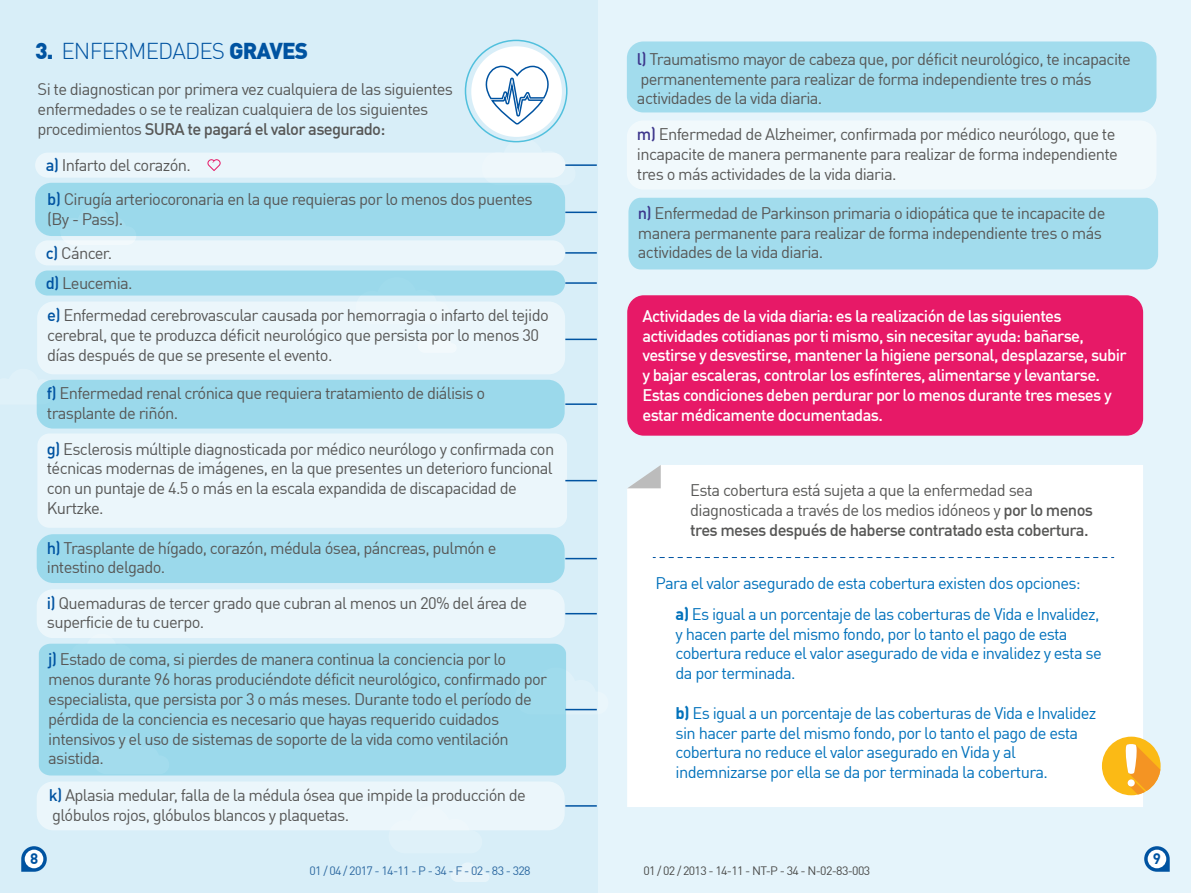
<style>
.page{position:relative;width:1191px;height:893px;background:#fff}
.page>*{position:absolute;margin:0;border:0;box-sizing:border-box;transform-origin:0 0}
.t1{font:300 22.5px "DIN Offc";letter-spacing:-.04em;color:#0053a1}
.t2{font:16.5px/19.8px "DIN Offc";letter-spacing:-.04em;color:#575756}
.t3{font:16.5px/19.8px "DIN Offc";letter-spacing:-.04em;color:#0071bb}
.t4{font:500 16.5px/19.8px "DIN Offc";letter-spacing:-.04em;color:#fff}
.t5{font:700 15px "DIN Offc";color:#0053a1}
.t6{font:12px "DIN Offc";letter-spacing:-.055em;color:#4a4a49}
.t7{font:12px "DIN Offc";letter-spacing:-.055em;color:#2d69a1}
.s1{font-weight:900}
.s2{font-weight:500}
.s3{font-weight:500;color:#0053a1}
.s4{font-weight:500;color:#3d368c}
.s5{font-weight:700}
</style>
<div class="page">
<div style="left:590px;top:0;width:601px;height:893px;background:#e5f4fb"></div>
<div style="left:628px;top:198px;width:530px;height:71px;background:#a2dced"></div>
<div style="left:627px;top:465px;width:516px;height:342px;background:#fff"></div>
<svg style="left:627px;top:465px;width:34px;height:23px"></svg>
<div style="left:627px;top:41px;width:529px;height:71px;background:#a2dced;border-radius:16px"></div>
<div style="left:627px;top:120px;width:529px;height:69px;background:#f1f9fc;border-radius:16px"></div>
<div style="left:627px;top:295px;width:516px;height:141px;background:#e71967;border-radius:17px"></div>
<svg style="left:1101px;top:737px;width:59px;height:58px;background:#f8c55e"></svg>
<svg style="left:653px;top:557px;width:460px;height:1px"></svg>
<div style="left:0;top:0;width:598px;height:893px;background:#d8eef8"></div>
<svg style="left:451px;top:863px;width:38px;height:19px"></svg>
<svg style="left:566px;top:708px;width:31px;height:3px"></svg>
<svg style="left:390px;top:830px;width:79px;height:1px"></svg>
<svg style="left:36px;top:372px;width:19px;height:33px"></svg>
<svg style="left:62px;top:236px;width:74px;height:4px"></svg>
<svg style="left:482px;top:138px;width:84px;height:47px"></svg>
<svg style="left:357px;top:301px;width:84px;height:1px"></svg>
<svg style="left:61px;top:643px;width:72px;height:1px"></svg>
<div style="left:39px;top:644px;width:527px;height:131px;background:#9bd9eb"></div>
<div style="left:37px;top:302px;width:528px;height:72px;background:#ebf6fb;border-radius:16px"></div>
<div style="left:37px;top:433px;width:530px;height:95px;background:#ebf6fb;border-radius:12px"></div>
<div style="left:35px;top:183px;width:530px;height:53px;background:#9bd9eb;border-radius:16px"></div>
<div style="left:35px;top:153px;width:530px;height:25px;background:#ebf6fb;border-radius:12px"></div>
<div style="left:35px;top:240px;width:530px;height:25px;background:#ebf6fb;border-radius:13px"></div>
<div style="left:35px;top:271px;width:530px;height:25px;background:#9bd9eb;border-radius:13px"></div>
<svg style="left:207px;top:159px;width:14px;height:12px"></svg>
<hr style="left:565px;top:164px;width:32px;height:2px;background:#0053a1">
<hr style="left:565px;top:212px;width:32px;height:1px;background:#0053a1">
<hr style="left:565px;top:252px;width:32px;height:2px;background:#0053a1">
<hr style="left:565px;top:282px;width:32px;height:2px;background:#0053a1">
<hr style="left:565px;top:339px;width:32px;height:1px;background:#0053a1">
<hr style="left:565px;top:403px;width:32px;height:2px;background:#0053a1">
<hr style="left:565px;top:480px;width:32px;height:1px;background:#0053a1">
<hr style="left:565px;top:558px;width:32px;height:1px;background:#0053a1">
<hr style="left:565px;top:613px;width:32px;height:1px;background:#0053a1">
<hr style="left:565px;top:709px;width:32px;height:1px;background:#0053a1">
<hr style="left:565px;top:805px;width:32px;height:2px;background:#0053a1">
<div style="left:37px;top:380px;width:527px;height:49px;background:#9bd9eb;border-radius:17px"></div>
<div style="left:37px;top:534px;width:527px;height:49px;background:#9bd9eb;border-radius:17px"></div>
<div style="left:37px;top:589px;width:527px;height:49px;background:#ebf6fb;border-radius:17px"></div>
<div style="left:37px;top:781px;width:527px;height:49px;background:#ebf6fb;border-radius:17px"></div>
<div style="left:471px;top:46px;width:91px;height:91px;background:#fff;border-radius:50%"></div>
<svg style="left:483px;top:65px;width:66px;height:61px"></svg>
<div style="left:465px;top:40px;width:102px;height:102px;border:2px solid #51c0dd;border-radius:50%"></div>
<svg style="left:1144px;top:846px;width:25px;height:26px"></svg>
<div style="left:1147px;top:850px;width:19px;height:18px;background:#fff;border-radius:50%"></div>
<svg style="left:21px;top:846px;width:26px;height:26px"></svg>
<div style="left:25px;top:850px;width:18px;height:18px;background:#fff;border-radius:50%"></div>
<h1 class="t1" style="left:35px;top:37px;width:274px"><span class="s1">3.</span> ENFERMEDADES <span class="s1">GRAVES</span></h1>
<p class="t2" style="left:38px;top:79px;width:417px">Si te diagnostican por primera vez cualquiera de las siguientes enfermedades o se te realizan cualquiera de los siguientes procedimientos <span class="s2">SURA te pagará el valor asegurado:</span></p>
<p class="t2" style="left:46px;top:155px;width:147px"><span class="s3">a)</span> Infarto del corazón.</p>
<p class="t2" style="left:47px;top:189px;width:487px"><span class="s3">b)</span> Cirugía arteriocoronaria en la que requieras por lo menos dos puentes (By - Pass).</p>
<p class="t2" style="left:46px;top:237px;width:88px;line-height:30.2px"><span class="s3">c)</span> Cáncer.<br><span class="s3">d)</span> Leucemia.</p>
<p class="t2" style="left:47px;top:305px;width:503px"><span class="s3">e)</span> Enfermedad cerebrovascular causada por hemorragia o infarto del tejido cerebral, que te produzca déficit neurológico que persista por lo menos 30 días después de que se presente el evento.</p>
<p class="t2" style="left:47px;top:383px;width:440px"><span class="s3">f)</span> Enfermedad renal crónica que requiera tratamiento de diálisis o trasplante de riñón.</p>
<p class="t2" style="left:47px;top:438px;width:509px"><span class="s3">g)</span> Esclerosis múltiple diagnosticada por médico neurólogo y confirmada con técnicas modernas de imágenes, en la que presentes un deterioro funcional con un puntaje de 4.5 o más en la escala expandida de discapacidad de Kurtzke.</p>
<p class="t2" style="left:47px;top:537px;width:451px"><span class="s3">h)</span> Trasplante de hígado, corazón, médula ósea, páncreas, pulmón e intestino delgado.</p>
<p class="t2" style="left:47px;top:592px;width:482px"><span class="s3">i)</span> Quemaduras de tercer grado que cubran al menos un 20% del área de superficie de tu cuerpo.</p>
<p class="t2" style="left:48px;top:649px;width:500px"><span class="s3">j)</span> Estado de coma, si pierdes de manera continua la conciencia por lo menos durante 96 horas produciéndote déficit neurológico, confirmado por especialista, que persista por 3 o más meses. Durante todo el período de pérdida de la conciencia es necesario que hayas requerido cuidados intensivos y el uso de sistemas de soporte de la vida como ventilación asistida.</p>
<p class="t2" style="left:49px;top:785px;width:479px"><span class="s3">k)</span> Aplasia medular, falla de la médula ósea que impide la producción de glóbulos rojos, glóbulos blancos y plaquetas.</p>
<p class="t2" style="left:637px;top:49px;width:495px"><span class="s4">l)</span> Traumatismo mayor de cabeza que, por déficit neurológico, te incapacite permanentemente para realizar de forma independiente tres o más actividades de la vida diaria.</p>
<p class="t2" style="left:637px;top:124px;width:482px"><span class="s4">m)</span> Enfermedad de Alzheimer, confirmada por médico neurólogo, que te incapacite de manera permanente para realizar de forma independiente tres o más actividades de la vida diaria.</p>
<p class="t2" style="left:638px;top:203px;width:469px"><span class="s4">n)</span> Enfermedad de Parkinson primaria o idiopática que te incapacite de manera permanente para realizar de forma independiente tres o más actividades de la vida diaria.</p>
<p class="t4" style="left:642px;top:305px;width:486px">Actividades de la vida diaria: es la realización de las siguientes actividades cotidianas por ti mismo, sin necesitar ayuda: bañarse, vestirse y desvestirse, mantener la higiene personal, desplazarse, subir y bajar escaleras, controlar los esfínteres, alimentarse y levantarse.<br>Estas condiciones deben perdurar por lo menos durante tres meses y estar médicamente documentadas.</p>
<p class="t2" style="left:690px;top:480px;width:404px">Esta cobertura está sujeta a que la enfermedad sea diagnosticada a través de los medios idóneos y <span class="s2">por lo menos tres meses después de haberse contratado esta cobertura.</span></p>
<p class="t3" style="left:655px;top:573px;width:427px">Para el valor asegurado de esta cobertura existen dos opciones:</p>
<p class="t3" style="left:675px;top:604px;width:428px"><span class="s5">a)</span> Es igual a un porcentaje de las coberturas de Vida e Invalidez, y hacen parte del mismo fondo, por lo tanto el pago de esta cobertura reduce el valor asegurado de vida e invalidez y esta se da por terminada.</p>
<p class="t3" style="left:675px;top:703px;width:422px"><span class="s5">b)</span> Es igual a un porcentaje de las coberturas de Vida e Invalidez sin hacer parte del mismo fondo, por lo tanto el pago de esta cobertura no reduce el valor asegurado en Vida y al indemnizarse por ella se da por terminada la cobertura.</p>
<p class="t5" style="left:30px;top:849px;width:10px">8</p>
<p class="t5" style="left:1152px;top:849px;width:10px">9</p>
<p class="t7" style="left:309px;top:863px;width:222px">01 / 04 / 2017 - 14-11 - P - 34 - F - 02 - 83 - 328</p>
<p class="t6" style="left:643px;top:863px;width:228px">01 / 02 / 2013 - 14-11 - NT-P - 34 - N-02-83-003</p>
</div>
